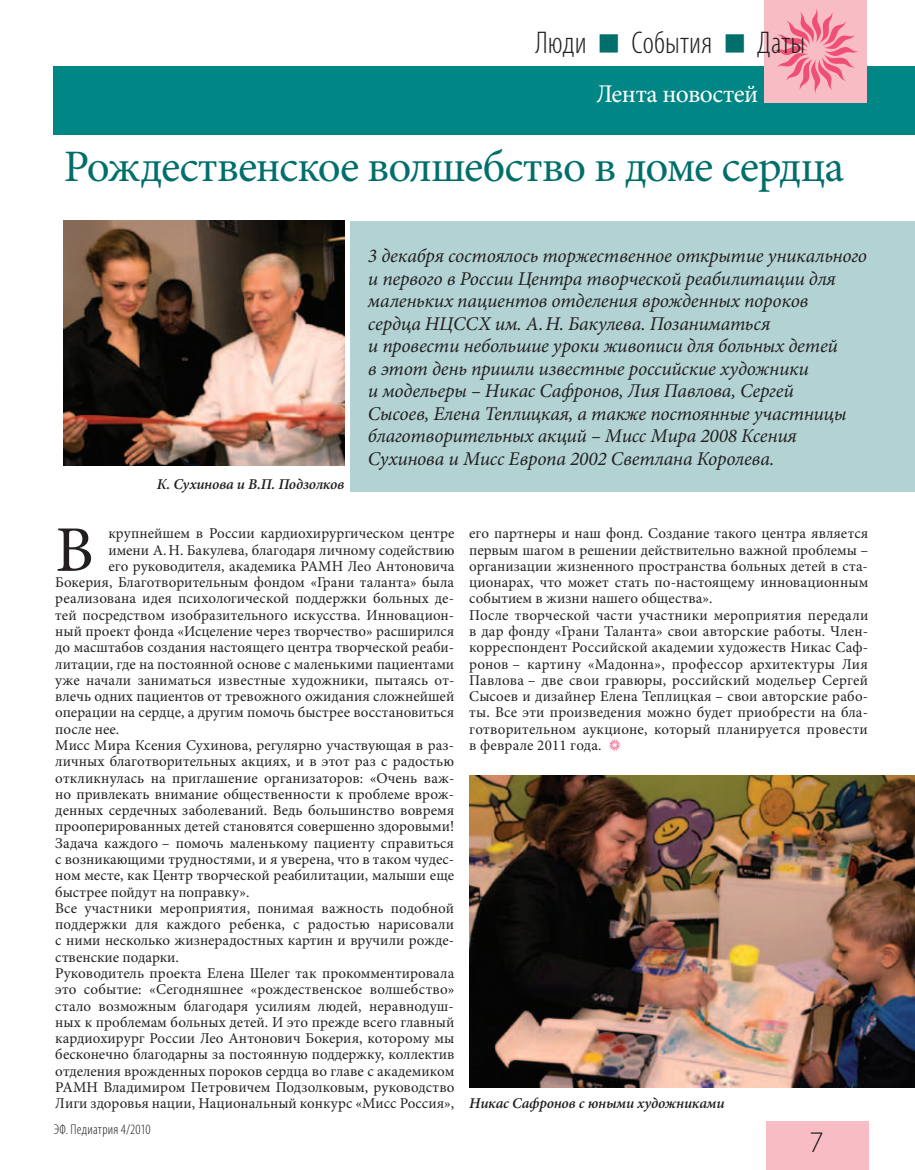
<style>
.page{position:relative;width:915px;height:1170px;background:#fff}
.page>*{position:absolute;margin:0;border:0;box-sizing:border-box;transform-origin:0 0}
.t1{font:65.1px "Minion Pro";color:#231f20}
.t2{font:45px "Minion Pro";letter-spacing:-.02em;color:#006f6b}
.t3{font:300 condensed 31.5px "Myriad Pro";letter-spacing:.005em;color:#231f20}
.t4{font:300 30px "Myriad Pro";color:#231f20}
.t5{font:25.5px "Minion Pro";letter-spacing:-.02em;color:#fff}
.t6{font:italic 19.5px/22.5px "Minion Pro";letter-spacing:-.01em;color:#231f20}
.t7{font:15px/16.2px "Minion Pro";letter-spacing:.005em;color:#231f20}
.t8{font:italic 600 15px "Minion Pro";letter-spacing:-.015em;color:#231f20}
.t9{font:300 condensed 14.25px "Myriad Pro";letter-spacing:.015em;color:#231f20}
.s1{color:#006f6b}
</style>
<div class="page">
<div style="left:54px;top:67px;width:860px;height:68px;background:#008685"></div>
<div style="left:351px;top:221px;width:563px;height:270px;background:#b2d2d3"></div>
<div style="left:764px;top:0;width:102px;height:102px;background:#f8bdc4"></div>
<div style="left:765px;top:1121px;width:102px;height:48px;background:#f8bdc4"></div>
<svg style="left:774px;top:9px;width:84px;height:84px"></svg>
<svg style="left:609px;top:739px;width:12px;height:12px"></svg>
<img style="left:64px;top:221px;width:280px;height:244px">
<img style="left:469px;top:775px;width:445px;height:312px">
<h3 class="t3" style="left:535px;top:24px;width:271px">Люди <span class="s1">■</span> События <span class="s1">■</span> Даты</h3>
<h3 class="t5" style="left:596px;top:76px;width:163px">Лента новостей</h3>
<h2 class="t2" style="left:64px;top:137px;width:781px">Рождественское волшебство в доме сердца</h2>
<p class="t8" style="left:157px;top:474px;width:189px">К. Сухинова и В.П. Подзолков</p>
<p class="t6" style="left:368px;top:244px;width:500px">3 декабря состоялось торжественное открытие уникального и первого в России Центра творческой реабилитации для маленьких пациентов отделения врожденных пороков<br>сердца НЦССХ им. А. Н. Бакулева. Позаниматься<br>и провести небольшие уроки живописи для больных детей<br>в этот день пришли известные российские художники<br>и модельеры – Никас Сафронов, Лия Павлова, Сергей<br>Сысоев, Елена Теплицкая, а также постоянные участницы благотворительных акций – Мисс Мира 2008 Ксения Сухинова и Мисс Европа 2002 Светлана Королева.</p>
<h1 class="t1" style="left:55px;top:506px;width:40px">В</h1>
<p class="t7" style="left:108px;top:525px;width:347px">крупнейшем в России кардиохирургическом центре</p>
<p class="t7" style="left:108px;top:541px;width:347px">имени А. Н. Бакулева, благодаря личному содействию</p>
<p class="t7" style="left:108px;top:558px;width:347px">его руководителя, академика РАМН Лео Антоновича</p>
<p class="t7" style="left:55px;top:574px;width:400px">Бокерия, Благотворительным фондом «Грани таланта» была</p>
<p class="t7" style="left:55px;top:590px;width:400px">реализована идея психологической поддержки больных де-</p>
<p class="t7" style="left:55px;top:607px;width:400px">тей посредством изобразительного искусства. Инновацион-</p>
<p class="t7" style="left:55px;top:623px;width:400px">ный проект фонда «Исцеление через творчество» расширился</p>
<p class="t7" style="left:55px;top:639px;width:400px">до масштабов создания настоящего центра творческой реаби-</p>
<p class="t7" style="left:55px;top:655px;width:400px">литации, где на постоянной основе с маленькими пациентами</p>
<p class="t7" style="left:55px;top:672px;width:400px">уже начали заниматься известные художники, пытаясь от-</p>
<p class="t7" style="left:55px;top:688px;width:400px">влечь одних пациентов от тревожного ожидания сложнейшей</p>
<p class="t7" style="left:55px;top:704px;width:400px">операции на сердце, а другим помочь быстрее восстановиться</p>
<p class="t7" style="left:55px;top:720px;width:65px">после нее.</p>
<p class="t7" style="left:55px;top:737px;width:400px">Мисс Мира Ксения Сухинова, регулярно участвующая в раз-</p>
<p class="t7" style="left:55px;top:753px;width:400px">личных благотворительных акциях, и в этот раз с радостью</p>
<p class="t7" style="left:55px;top:769px;width:400px">откликнулась на приглашение организаторов: «Очень важ-</p>
<p class="t7" style="left:55px;top:786px;width:400px">но привлекать внимание общественности к проблеме врож-</p>
<p class="t7" style="left:55px;top:802px;width:400px">денных сердечных заболеваний. Ведь большинство вовремя</p>
<p class="t7" style="left:55px;top:818px;width:400px">прооперированных детей становятся совершенно здоровыми!</p>
<p class="t7" style="left:55px;top:834px;width:400px">Задача каждого – помочь маленькому пациенту справиться</p>
<p class="t7" style="left:55px;top:851px;width:400px">с возникающими трудностями, и я уверена, что в таком чудес-</p>
<p class="t7" style="left:55px;top:867px;width:400px">ном месте, как Центр творческой реабилитации, малыши еще</p>
<p class="t7" style="left:55px;top:883px;width:196px">быстрее пойдут на поправку».</p>
<p class="t7" style="left:55px;top:899px;width:400px">Все участники мероприятия, понимая важность подобной</p>
<p class="t7" style="left:55px;top:916px;width:400px">поддержки для каждого ребенка, с радостью нарисовали</p>
<p class="t7" style="left:55px;top:932px;width:400px">с ними несколько жизнерадостных картин и вручили рожде-</p>
<p class="t7" style="left:55px;top:948px;width:125px">ственские подарки.</p>
<p class="t7" style="left:55px;top:965px;width:400px">Руководитель проекта Елена Шелег так прокомментировала</p>
<p class="t7" style="left:55px;top:981px;width:400px">это событие: «Сегодняшнее «рождественское волшебство»</p>
<p class="t7" style="left:55px;top:997px;width:400px">стало возможным благодаря усилиям людей, неравнодуш-</p>
<p class="t7" style="left:55px;top:1013px;width:400px">ных к проблемам больных детей. И это прежде всего главный</p>
<p class="t7" style="left:55px;top:1030px;width:400px">кардиохирург России Лео Антонович Бокерия, которому мы</p>
<p class="t7" style="left:55px;top:1046px;width:400px">бесконечно благодарны за постоянную поддержку, коллектив</p>
<p class="t7" style="left:55px;top:1062px;width:400px">отделения врожденных пороков сердца во главе с академиком</p>
<p class="t7" style="left:55px;top:1078px;width:400px">РАМН Владимиром Петровичем Подзолковым, руководство</p>
<p class="t7" style="left:55px;top:1095px;width:400px">Лиги здоровья нации, Национальный конкурс «Мисс Россия»,</p>
<p class="t9" style="left:54px;top:1120px;width:98px">ЭФ. Педиатрия 4/2010</p>
<p class="t7" style="left:469px;top:525px;width:400px">его партнеры и наш фонд. Создание такого центра является первым шагом в решении действительно важной проблемы – организации жизненного пространства больных детей в ста&shy;ционарах, что может стать по-настоящему инновационным событием в жизни нашего общества».<br>После творческой части участники мероприятия передали в дар фонду «Грани Таланта» свои авторские работы. Член&shy;корреспондент Российской академии художеств Никас Саф&shy;ронов – картину «Мадонна», профессор архитектуры Лия Павлова – две свои гравюры, российский модельер Сергей Сысоев и дизайнер Елена Теплицкая – свои авторские рабо&shy;ты. Все эти произведения можно будет приобрести на бла&shy;готворительном аукционе, который планируется провести в феврале 2011 года.</p>
<p class="t8" style="left:469px;top:1092px;width:257px">Никас Сафронов с юными художниками</p>
<h3 class="t4" style="left:808px;top:1123px;width:16px">7</h3>
</div>
